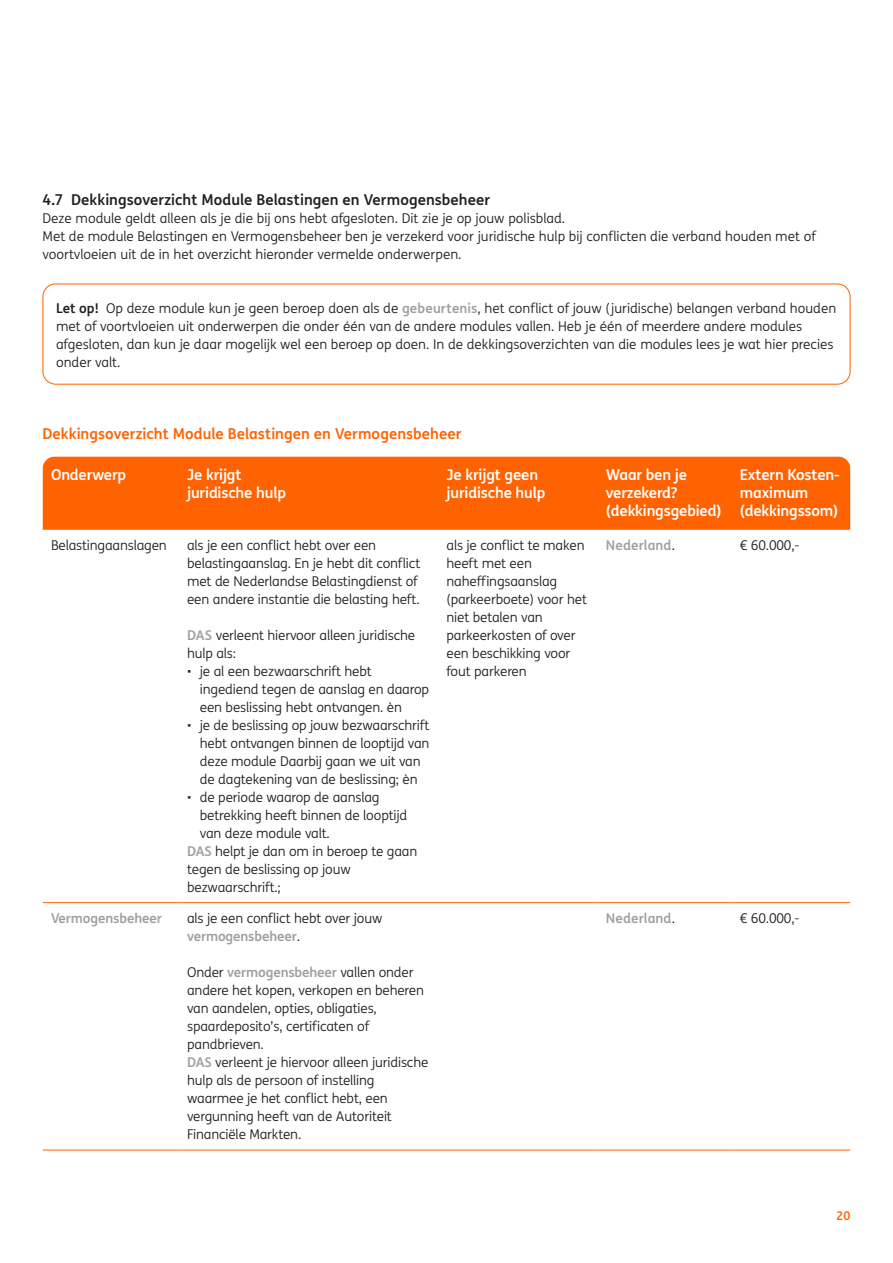
<style>
.page{position:relative;width:893px;height:1263px;background:#fff}
.page>*{position:absolute;margin:0;border:0;box-sizing:border-box;transform-origin:0 0}
.t1{font:700 15px/18px "ING Me";letter-spacing:-.01em;color:#fff}
.Column_Sub_Heading{font:700 15px "ING Me";letter-spacing:.005em;color:#231f20}
.Tabel_Heading{font:700 15px "ING Me";letter-spacing:.005em;color:#ff6200}
.Body_text{font:13.5px/18px "ING Me";letter-spacing:-.01em;color:#231f20}
.t2{font:700 13.5px "ING Me";color:#9d9fa2}
.t3{font:700 12px "ING Me";color:#ff6200}
.s1{font-weight:700}
.s2{font-weight:700;color:#9d9fa2}
.s3{font-weight:400;color:#231f20}
</style>
<div class="page">
<div style="left:43px;top:284px;width:807px;height:101px;border:1px solid #ff6200;border-radius:13px"></div>
<div style="left:43px;top:456px;width:807px;height:73px;background:#ff6200"></div>
<hr style="left:43px;top:529px;width:136px;height:1px;background:#ff6200">
<hr style="left:179px;top:529px;width:259px;height:1px;background:#ff6200">
<hr style="left:438px;top:529px;width:159px;height:1px;background:#ff6200">
<hr style="left:597px;top:529px;width:134px;height:1px;background:#ff6200">
<hr style="left:731px;top:529px;width:119px;height:1px;background:#ff6200">
<hr style="left:43px;top:902px;width:136px;height:1px;background:#ff6200">
<hr style="left:179px;top:902px;width:259px;height:1px;background:#ff6200">
<hr style="left:438px;top:902px;width:159px;height:1px;background:#ff6200">
<hr style="left:597px;top:902px;width:134px;height:1px;background:#ff6200">
<hr style="left:731px;top:902px;width:119px;height:1px;background:#ff6200">
<hr style="left:43px;top:1150px;width:136px;height:1px;background:#ff6200">
<hr style="left:179px;top:1150px;width:259px;height:1px;background:#ff6200">
<hr style="left:438px;top:1150px;width:159px;height:1px;background:#ff6200">
<hr style="left:597px;top:1150px;width:134px;height:1px;background:#ff6200">
<hr style="left:731px;top:1150px;width:119px;height:1px;background:#ff6200">
<h3 class="Column_Sub_Heading" style="left:43px;top:187px;width:449px">4.7 Dekkingsoverzicht Module Belastingen en Vermogensbeheer</h3>
<p class="Body_text" style="left:43px;top:208px;width:524px">Deze module geldt alleen als je die bij ons hebt afgesloten. Dit zie je op jouw polisblad.</p>
<p class="Body_text" style="left:43px;top:226px;width:775px">Met de module Belastingen en Vermogensbeheer ben je verzekerd voor juridische hulp bij conflicten die verband houden met of voortvloeien uit de in het overzicht hieronder vermelde onderwerpen.</p>
<p class="Body_text" style="left:56px;top:298px;width:782px"><span class="s1">Let op!</span> Op deze module kun je geen beroep doen als de <span class="s2">gebeurtenis</span>, het conflict of jouw (juridische) belangen verband houden met of voortvloeien uit onderwerpen die onder één van de andere modules vallen. Heb je één of meerdere andere modules afgesloten, dan kun je daar mogelijk wel een beroep op doen. In de dekkingsoverzichten van die modules lees je wat hier precies onder valt.</p>
<p class="Tabel_Heading" style="left:43px;top:421px;width:421px">Dekkingsoverzicht Module Belastingen en Vermogensbeheer</p>
<p class="t1" style="left:51px;top:465px;width:77px">Onderwerp</p>
<p class="t1" style="left:187px;top:465px;width:100px">Je krijgt juridische hulp</p>
<p class="t1" style="left:446px;top:465px;width:100px">Je krijgt geen juridische hulp</p>
<p class="t1" style="left:606px;top:465px;width:117px">Waar ben je verzekerd? (dekkingsgebied)</p>
<p class="t1" style="left:740px;top:465px;width:102px">Extern Kosten&shy;maximum (dekkingssom)</p>
<p class="Body_text" style="left:51px;top:535px;width:117px">Belastingaanslagen</p>
<p class="Body_text" style="left:187px;top:535px;width:235px">als je een conflict hebt over een belastingaanslag. En je hebt dit conflict met de Nederlandse Belastingdienst of een andere instantie die belasting heft.</p>
<p class="Body_text" style="left:187px;top:625px;width:230px"><span class="s2">DAS</span> verleent hiervoor alleen juridische hulp als:</p>
<p class="Body_text" style="left:200px;top:661px;width:231px;text-indent:-13px">• je al een bezwaarschrift hebt ingediend tegen de aanslag en daarop een beslissing hebt ontvangen. èn</p>
<p class="Body_text" style="left:200px;top:715px;width:231px;text-indent:-13px">• je de beslissing op jouw bezwaarschrift hebt ontvangen binnen de looptijd van deze module Daarbij gaan we uit van de dagtekening van de beslissing; èn</p>
<p class="Body_text" style="left:187px;top:787px;width:194px">• de periode waarop de aanslag</p>
<p class="Body_text" style="left:200px;top:805px;width:209px">betrekking heeft binnen de looptijd</p>
<p class="Body_text" style="left:200px;top:823px;width:131px">van deze module valt.</p>
<p class="Body_text" style="left:187px;top:841px;width:232px"><span class="s2">DAS</span> helpt je dan om in beroep te gaan</p>
<p class="Body_text" style="left:187px;top:859px;width:165px">tegen de beslissing op jouw</p>
<p class="Body_text" style="left:187px;top:877px;width:95px">bezwaarschrift.;</p>
<p class="Body_text" style="left:446px;top:535px;width:142px">als je conflict te maken heeft met een naheffingsaanslag (parkeerboete) voor het niet betalen van parkeerkosten of over een beschikking voor fout parkeren</p>
<p class="t2" style="left:606px;top:534px;width:71px">Nederland<span class="s3">.</span></p>
<p class="Body_text" style="left:740px;top:535px;width:61px">€ 60.000,-</p>
<p class="t2" style="left:51px;top:907px;width:112px">Vermogensbeheer</p>
<p class="Body_text" style="left:187px;top:909px;width:197px">als je een conflict hebt over jouw <span class="s2">vermogensbeheer</span>.</p>
<p class="Body_text" style="left:187px;top:963px;width:243px">Onder <span class="s2">vermogensbeheer</span> vallen onder andere het kopen, verkopen en beheren van aandelen, opties, obligaties, spaardeposito’s, certificaten of pandbrieven.<br><span class="s2">DAS</span> verleent je hiervoor alleen juridische hulp als de persoon of instelling waarmee je het conflict hebt, een vergunning heeft van de Autoriteit<br>Financiële Markten.</p>
<p class="t2" style="left:606px;top:907px;width:71px">Nederland<span class="s3">.</span></p>
<p class="Body_text" style="left:740px;top:909px;width:61px">€ 60.000,-</p>
<p class="t3" style="left:836px;top:1206px;width:15px">20</p>
</div>
